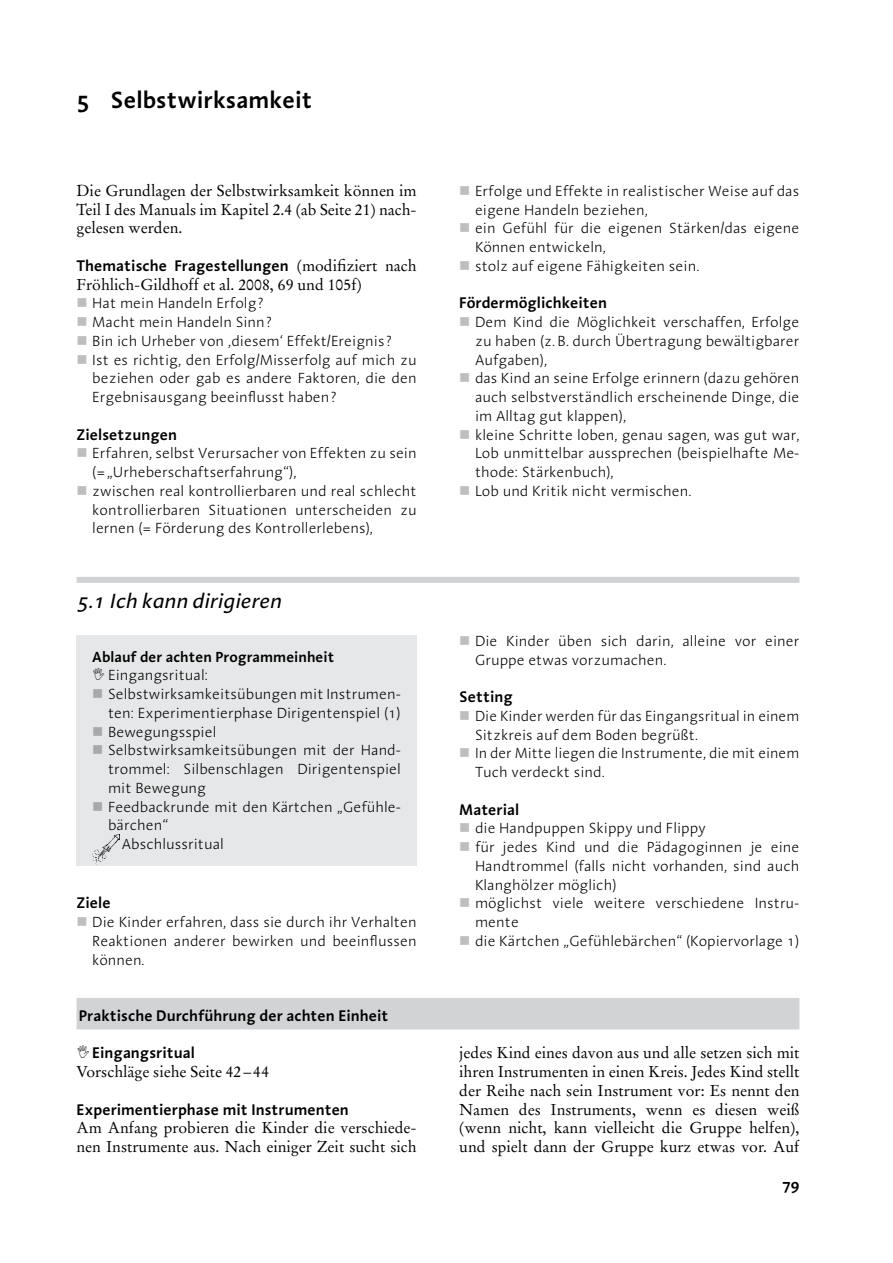
<style>
.page{position:relative;width:893px;height:1263px;background:#fff}
.page>*{position:absolute;margin:0;border:0;box-sizing:border-box;transform-origin:0 0}
._10_U2_2zlg_2spaltig{font:600 24px "Linotype Aroma";color:#000}
._10_U3_2spaltig{font:italic 21px "Linotype Aroma";color:#000}
._10_Grund{font:15.75px/18.8px "Stempel Garamond";color:#000;text-align:justify}
._10_Grund-2{font:600 15.75px "Linotype Aroma";color:#000}
._10_U4_Doppelspalte{font:600 15.75px "Linotype Aroma";color:#000}
.Pagina{font:600 15.75px "Linotype Aroma";color:#000}
.t1{font:300 15px/18.8px "Linotype Aroma";color:#000;text-align:justify}
.t2{font:600 15px/18.8px "Linotype Aroma";color:#000}
.s1{font-family:"Linotype Aroma";font-weight:600}
.s2{color:#bcbec0}
.s3{font-weight:300}
.s4{color:#a7a9ac}
</style>
<div class="page">
<div style="left:77px;top:577px;width:722px;height:6px;background:#d1d3d4"></div>
<div style="left:77px;top:635px;width:340px;height:230px;background:#e6e7e8"></div>
<img style="left:92px;top:834px;width:28px;height:30px">
<div style="left:77px;top:998px;width:722px;height:31px;background:#d1d3d4"></div>
<p class="_10_U2_2zlg_2spaltig" style="left:77px;top:85px;width:237px">5 Selbstwirksamkeit</p>
<p class="_10_Grund" style="left:77px;top:181px;width:342px">Die Grundlagen der Selbstwirksamkeit können im Teil I des Manuals im Kapitel 2.4 (ab Seite 21) nach&shy;gelesen werden.</p>
<p class="_10_Grund" style="left:77px;top:256px;width:342px"><span class="s1">Thematische Fragestellungen</span> (modifiziert nach<br>Fröhlich-Gildhoff et al. 2008, 69 und 105f)</p>
<p class="t1" style="left:77px;top:294px;width:189px"><span class="s2">■</span> Hat mein Handeln Erfolg?</p>
<p class="t1" style="left:77px;top:312px;width:197px"><span class="s2">■</span> Macht mein Handeln Sinn?</p>
<p class="t1" style="left:77px;top:331px;width:317px"><span class="s2">■</span> Bin ich Urheber von ‚diesem‘ Effekt/Ereignis?</p>
<p class="t1" style="left:92px;top:350px;width:326px;text-indent:-16px"><span class="s2">■</span> Ist es richtig, den Erfolg/Misserfolg auf mich zu beziehen oder gab es andere Faktoren, die den Ergebnisausgang beeinflusst haben?</p>
<p class="_10_Grund-2" style="left:77px;top:424px;width:102px">Zielsetzungen</p>
<p class="t1" style="left:92px;top:444px;width:326px;text-indent:-16px"><span class="s2">■</span> Erfahren, selbst Verursacher von Effekten zu sein (=„Urheberschaftserfahrung“),</p>
<p class="t1" style="left:92px;top:481px;width:326px;text-indent:-16px"><span class="s2">■</span> zwischen real kontrollierbaren und real schlecht kontrollierbaren Situationen unterscheiden zu lernen (= Förderung des Kontrollerlebens),</p>
<p class="_10_U3_2spaltig" style="left:77px;top:588px;width:207px">5.1 Ich kann dirigieren</p>
<p class="t2" style="left:108px;top:647px;width:228px;text-indent:-16px">Ablauf der achten Programmeinheit<br><span class="s3">Eingangsritual:</span></p>
<p class="t1" style="left:92px;top:684px;width:310px;text-align:right"><span class="s4">■</span> Selbstwirksamkeitsübungen mit Instrumen&shy;ten: Experimentierphase Dirigentenspiel (1)</p>
<p class="t1" style="left:92px;top:722px;width:126px"><span class="s4">■</span> Bewegungsspiel</p>
<p class="t1" style="left:108px;top:741px;width:294px;text-indent:-16px"><span class="s4">■</span> Selbstwirksamkeitsübungen mit der Hand&shy;trommel: Silbenschlagen Dirigentenspiel mit Bewegung</p>
<p class="t1" style="left:92px;top:797px;width:310px"><span class="s4">■</span> Feedbackrunde mit den Kärtchen „Gefühle-</p>
<p class="t1" style="left:108px;top:816px;width:62px">bärchen“</p>
<p class="t1" style="left:122px;top:834px;width:104px">Abschlussritual</p>
<p class="_10_Grund-2" style="left:77px;top:893px;width:36px">Ziele</p>
<p class="t1" style="left:92px;top:912px;width:326px;text-indent:-16px"><span class="s2">■</span> Die Kinder erfahren, dass sie durch ihr Verhalten Reaktionen anderer bewirken und beeinflussen können.</p>
<p class="_10_U4_Doppelspalte" style="left:79px;top:1005px;width:311px">Praktische Durchführung der achten Einheit</p>
<p class="_10_U4_Doppelspalte" style="left:92px;top:1043px;width:104px">Eingangsritual</p>
<p class="_10_Grund" style="left:77px;top:1062px;width:194px">Vorschläge siehe Seite 42–44</p>
<p class="_10_Grund-2" style="left:77px;top:1099px;width:274px">Experimentierphase mit Instrumenten</p>
<p class="_10_Grund" style="left:77px;top:1119px;width:342px">Am Anfang probieren die Kinder die verschiede&shy;nen Instrumente aus. Nach einiger Zeit sucht sich</p>
<p class="t1" style="left:475px;top:181px;width:326px;text-indent:-16px"><span class="s2">■</span> Erfolge und Effekte in realistischer Weise auf das eigene Handeln beziehen,</p>
<p class="t1" style="left:475px;top:219px;width:326px;text-indent:-16px"><span class="s2">■</span> ein Gefühl für die eigenen Stärken/das eigene<br>Können entwickeln,</p>
<p class="t1" style="left:459px;top:256px;width:241px"><span class="s2">■</span> stolz auf eigene Fähigkeiten sein.</p>
<p class="_10_Grund-2" style="left:459px;top:293px;width:149px">Fördermöglichkeiten</p>
<p class="t1" style="left:475px;top:312px;width:326px;text-indent:-16px"><span class="s2">■</span> Dem Kind die Möglichkeit verschaffen, Erfolge zu haben (z. B. durch Übertragung bewältigbarer Aufgaben),</p>
<p class="t1" style="left:475px;top:369px;width:326px;text-indent:-16px"><span class="s2">■</span> das Kind an seine Erfolge erinnern (dazu gehören auch selbstverständlich erscheinende Dinge, die im Alltag gut klappen),</p>
<p class="t1" style="left:475px;top:425px;width:326px;text-indent:-16px"><span class="s2">■</span> kleine Schritte loben, genau sagen, was gut war, Lob unmittelbar aussprechen (beispielhafte Me&shy;thode: Stärkenbuch),</p>
<p class="t1" style="left:459px;top:481px;width:234px"><span class="s2">■</span> Lob und Kritik nicht vermischen.</p>
<p class="t1" style="left:475px;top:631px;width:326px;text-indent:-16px"><span class="s2">■</span> Die Kinder üben sich darin, alleine vor einer<br>Gruppe etwas vorzumachen.</p>
<p class="_10_Grund-2" style="left:459px;top:686px;width:55px">Setting</p>
<p class="t1" style="left:475px;top:706px;width:326px;text-indent:-16px"><span class="s2">■</span> Die Kinder werden für das Eingangsritual in einem<br>Sitzkreis auf dem Boden begrüßt.</p>
<p class="t1" style="left:475px;top:744px;width:326px;text-indent:-16px"><span class="s2">■</span> In der Mitte liegen die Instrumente, die mit einem<br>Tuch verdeckt sind.</p>
<p class="_10_Grund-2" style="left:459px;top:799px;width:62px">Material</p>
<p class="t1" style="left:459px;top:819px;width:248px"><span class="s2">■</span> die Handpuppen Skippy und Flippy</p>
<p class="t1" style="left:475px;top:837px;width:326px;text-indent:-16px"><span class="s2">■</span> für jedes Kind und die Pädagoginnen je eine Handtrommel (falls nicht vorhanden, sind auch Klanghölzer möglich)</p>
<p class="t1" style="left:475px;top:894px;width:326px;text-indent:-16px"><span class="s2">■</span> möglichst viele weitere verschiedene Instru&shy;mente</p>
<p class="t1" style="left:459px;top:931px;width:342px"><span class="s2">■</span> die Kärtchen „Gefühlebärchen“ (Kopiervorlage 1)</p>
<p class="_10_Grund" style="left:459px;top:1044px;width:342px">jedes Kind eines davon aus und alle setzen sich mit ihren Instrumenten in einen Kreis. Jedes Kind stellt der Reihe nach sein Instrument vor: Es nennt den Namen des Instruments, wenn es diesen weiß (wenn nicht, kann vielleicht die Gruppe helfen), und spielt dann der Gruppe kurz etwas vor. Auf</p>
<p class="Pagina" style="left:782px;top:1174px;width:19px">79</p>
</div>
